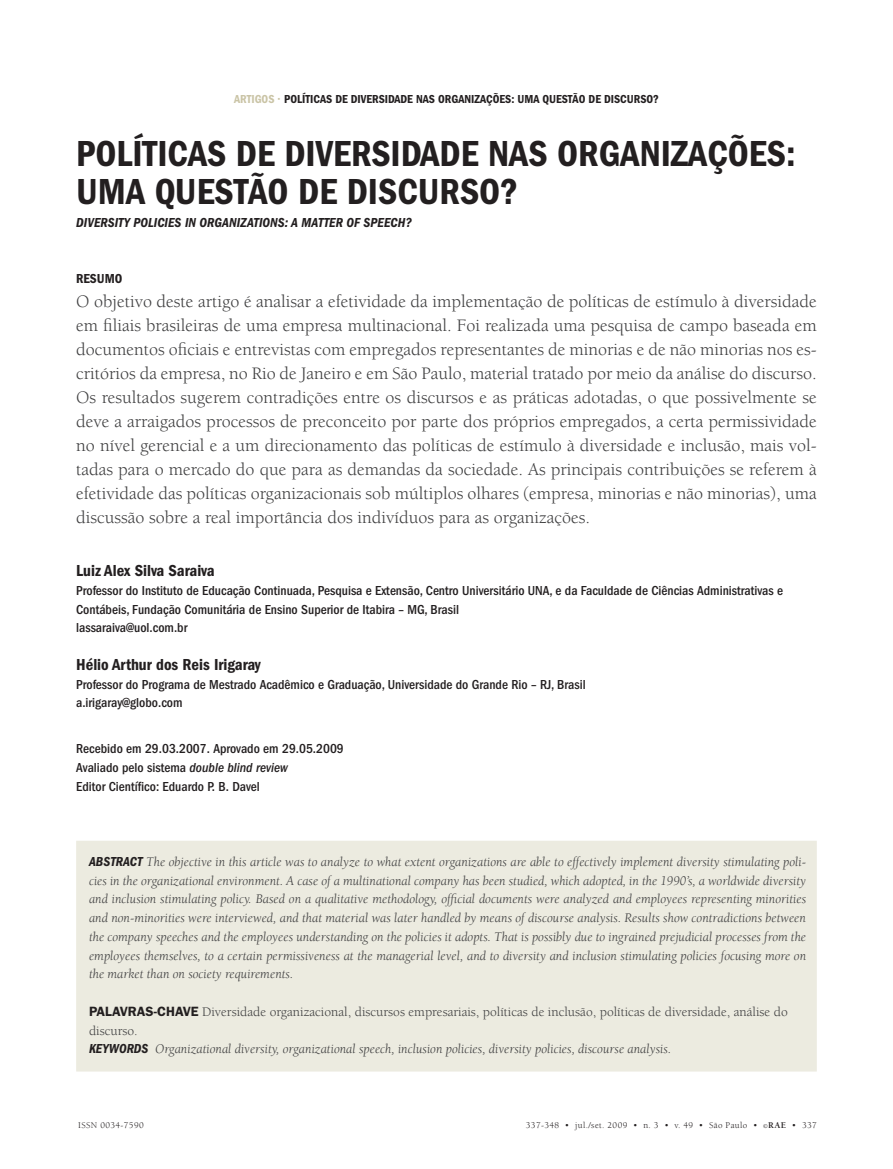
<style>
.page{position:relative;width:893px;height:1169px;background:#fff}
.page>*{position:absolute;margin:0;border:0;box-sizing:border-box;transform-origin:0 0}
.t1{font:600 condensed 37.5px/37.5px "Franklin Gothic";color:#231f20}
.t2{font:18px/24px "Berkeley";color:#3e3e3f;text-align:justify}
.t3{font:600 condensed 16.5px "Franklin Gothic";color:#231f20}
.t4{font:italic 13.5px/18.8px "Berkeley";color:#3e3e3f;text-align:justify}
.t5{font:500 condensed 13.5px/18.8px "Franklin Gothic";color:#231f20}
.t6{font:13.5px/18.8px "Berkeley";color:#3e3e3f}
.t7{font:italic 600 condensed 13.5px "Franklin Gothic";letter-spacing:.005em;color:#231f20}
.t8{font:600 condensed 13.5px "Franklin Gothic";color:#231f20}
.t9{font:600 condensed 12px "Franklin Gothic";color:#231f20}
.t10{font:9px "Berkeley";letter-spacing:.04em;color:#231f20}
.s1{color:#cac4a6}
.s2{font-style:italic}
.s3{font-family:"Franklin Gothic";font-weight:600;color:#231f20}
.s4{font-size:6px}
.s5{font-weight:700}
</style>
<div class="page">
<div style="left:76px;top:840px;width:740px;height:231px;background:#ecebe0;border:2px solid #ecebe0"></div>
<p class="t9" style="left:234px;top:92px;width:426px"><span class="s1">artigos •</span> POLÍTICAS DE DIVERSIDADE NAS ORGANIZAÇÕES: UMA QUESTÃO DE DISCURSO?</p>
<h1 class="t1" style="left:76px;top:135px;width:720px">POLÍTICAS DE DIVERSIDADE NAS ORGANIZAÇÕES:<br>UMA QUESTÃO DE DISCURSO?</h1>
<p class="t7" style="left:76px;top:214px;width:337px">DIVERSITY POLICIES IN ORGANIZATIONS: A MATTER OF SPEECH?</p>
<p class="t8" style="left:76px;top:271px;width:9px">resumo</p>
<p class="t2" style="left:76px;top:289px;width:742px">O objetivo deste artigo é analisar a efetividade da implementação de políticas de estímulo à diversidade em filiais brasileiras de uma empresa multinacional. Foi realizada uma pesquisa de campo baseada em documentos oficiais e entrevistas com empregados representantes de minorias e de não minorias nos es&shy;critórios da empresa, no Rio de Janeiro e em São Paulo, material tratado por meio da análise do discurso.<br>Os resultados sugerem contradições entre os discursos e as práticas adotadas, o que possivelmente se deve a arraigados processos de preconceito por parte dos próprios empregados, a certa permissividade no nível gerencial e a um direcionamento das políticas de estímulo à diversidade e inclusão, mais vol&shy;tadas para o mercado do que para as demandas da sociedade. As principais contribuições se referem à efetividade das políticas organizacionais sob múltiplos olhares (empresa, minorias e não minorias), uma discussão sobre a real importância dos indivíduos para as organizações.</p>
<p class="t3" style="left:76px;top:561px;width:140px">Luiz Alex Silva Saraiva</p>
<p class="t5" style="left:76px;top:581px;width:708px">Professor do Instituto de Educação Continuada, Pesquisa e Extensão, Centro Universitário UNA, e da Faculdade de Ciências Administrativas e<br>Contábeis, Fundação Comunitária de Ensino Superior de Itabira – MG, Brasil<br>lassaraiva@uol.com.br</p>
<p class="t3" style="left:76px;top:655px;width:186px">Hélio Arthur dos Reis Irigaray</p>
<p class="t5" style="left:76px;top:675px;width:511px">Professor do Programa de Mestrado Acadêmico e Graduação, Universidade do Grande Rio – RJ, Brasil a.irigaray@globo.com</p>
<p class="t5" style="left:76px;top:739px;width:269px">Recebido em 29.03.2007. Aprovado em 29.05.2009<br>Avaliado pelo sistema <span class="s2">double blind review<br></span>Editor Científico: Eduardo P. B. Davel</p>
<p class="t4" style="left:89px;top:852px;width:718px;text-indent:57px">The objective in this article was to analyze to what extent organizations are able to effectively implement diversity stimulating poli&shy;cies in the organizational environment. A case of a multinational company has been studied, which adopted, in the 1990’s, a worldwide diversity and inclusion stimulating policy. Based on a qualitative methodology, official documents were analyzed and employees representing minorities and non-minorities were interviewed, and that material was later handled by means of discourse analysis. Results show contradictions between the company speeches and the employees understanding on the policies it adopts. That is possibly due to ingrained prejudicial processes from the employees themselves, to a certain permissiveness at the managerial level, and to diversity and inclusion stimulating policies focusing more on the market than on society requirements.</p>
<p class="t6" style="left:89px;top:1002px;width:700px"><span class="s3">PALAVRAS-CHAVE</span> Diversidade organizacional, discursos empresariais, políticas de inclusão, políticas de diversidade, análise do discurso.</p>
<p class="t7" style="left:89px;top:1041px;width:39px">KEYWORDS</p>
<p class="t4" style="left:155px;top:1040px;width:517px">Organizational diversity, organizational speech, inclusion policies, diversity policies, discourse analysis.</p>
<p class="t7" style="left:89px;top:853px;width:23px">ABSTRACT</p>
<p class="t10" style="left:78px;top:1120px;width:67px">ISSN 0034-7590</p>
<p class="t10" style="left:525px;top:1120px;width:292px">337-348 • jul./set. 2009 • n. 3 • v. 49 • São Paulo • <span class="s4">©</span><span class="s5">RAE</span> • 337</p>
</div>
